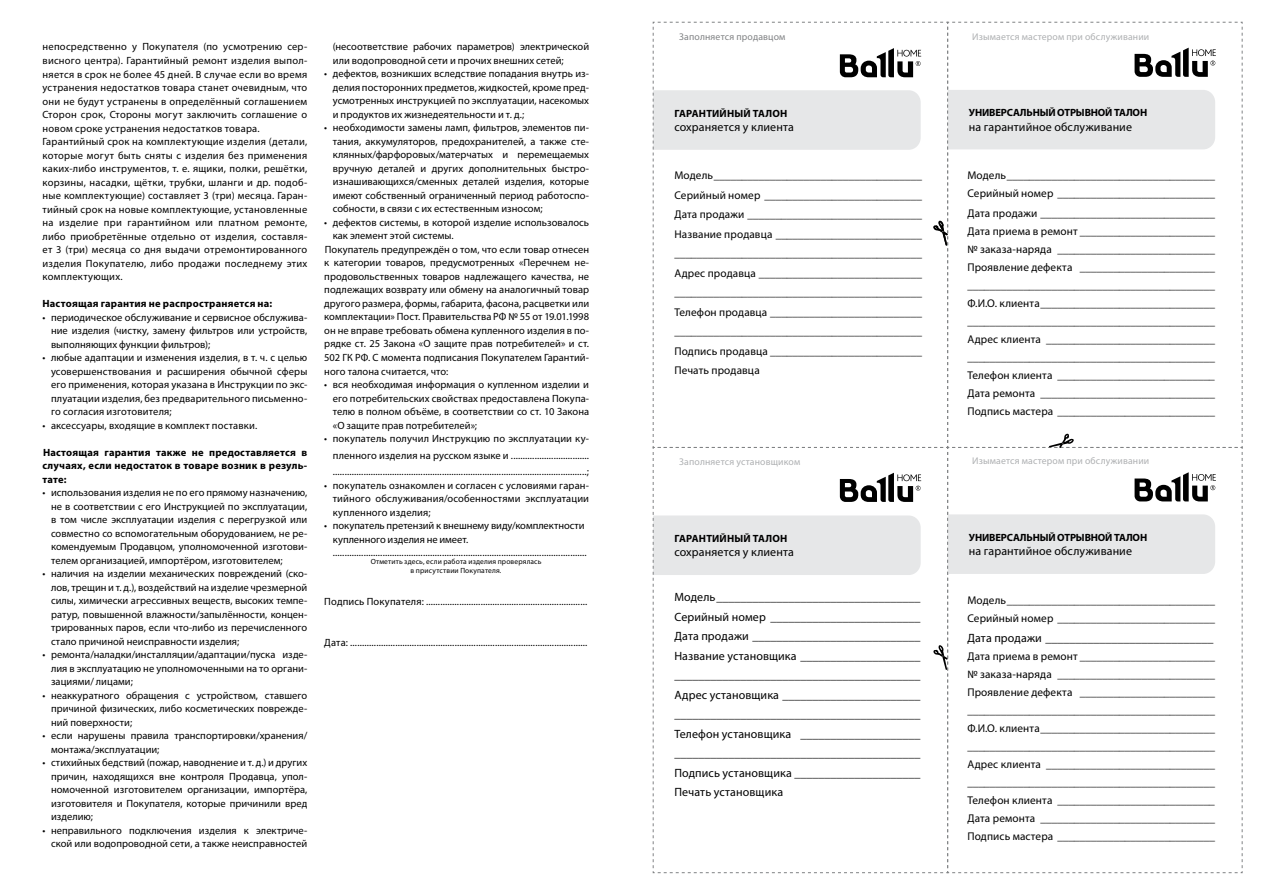
<style>
.page{position:relative;width:1263px;height:893px;background:#fff}
.page>*{position:absolute;margin:0;border:0;box-sizing:border-box;transform-origin:0 0}
.t1{font:12px/19.5px "Myriad Pro";letter-spacing:.01em;color:#000;text-align:justify}
.t2{font:11.25px/18px "Myriad Pro";letter-spacing:.01em;color:#000;text-align:justify}
.t3{font:10.5px/13.5px "Myriad Pro";letter-spacing:.01em;color:#000;text-align:justify}
.t4{font:700 10.5px/13.5px "Myriad Pro";letter-spacing:.015em;color:#000;text-align:justify}
.t5{font:700 10.5px "Myriad Pro";letter-spacing:-.015em;color:#000}
.t6{font:9.75px "Myriad Pro";letter-spacing:.015em;color:#aeb0b2}
.t7{font:9.75px "Myriad Pro";letter-spacing:.015em;color:#808284}
.t8{font:7.5px/9px "Myriad Pro";letter-spacing:.02em;color:#000;text-align:center}
.s1{font-weight:300}
</style>
<div class="page">
<svg style="left:653px;top:22px;width:590px;height:851px"></svg>
<svg style="left:652px;top:21px;width:296px;height:427px"></svg>
<p class="t3" style="left:43px;top:41px;width:266px;text-align:left">непосредственно у Покупателя (по усмотрению сер&shy;висного центра). Гарантийный ремонт изделия выпол&shy;няется в срок не более 45 дней. В случае если во время устранения недостатков товара станет очевидным, что они не будут устранены в определённый соглашением Сторон срок, Стороны могут заключить соглашение о новом сроке устранения недостатков товара.<br>Гарантийный срок на комплектующие изделия (детали, которые могут быть сняты с изделия без применения каких-либо инструментов, т. е. ящики, полки, решётки, корзины, насадки, щётки, трубки, шланги и др. подоб&shy;ные комплектующие) составляет 3 (три) месяца. Гаран&shy;тийный срок на новые комплектующие, установленные на изделие при гарантийном или платном ремонте, либо приобретённые отдельно от изделия, составля&shy;ет 3 (три) месяца со дня выдачи отремонтированного изделия Покупателю, либо продажи последнему этих комплектующих.</p>
<p class="t4" style="left:43px;top:297px;width:231px">Настоящая гарантия не распространяется на:</p>
<p class="t3" style="left:51px;top:311px;width:258px;text-indent:-9px">• периодическое обслуживание и сервисное обслужива&shy;ние изделия (чистку, замену фильтров или устройств, выполняющих функции фильтров);</p>
<p class="t3" style="left:51px;top:352px;width:258px;text-indent:-9px">• любые адаптации и изменения изделия, в т. ч. с целью усовершенствования и расширения обычной сферы его применения, которая указана в Инструкции по экс&shy;плуатации изделия, без предварительного письменно&shy;го согласия изготовителя;</p>
<p class="t3" style="left:43px;top:419px;width:216px">• аксессуары, входящие в комплект поставки.</p>
<p class="t4" style="left:43px;top:446px;width:266px">Настоящая гарантия также не предоставляется в случаях, если недостаток в товаре возник в резуль&shy;тате:</p>
<p class="t3" style="left:51px;top:487px;width:258px;text-indent:-9px">• использования изделия не по его прямому назначению, не в соответствии с его Инструкцией по эксплуатации, в том числе эксплуатации изделия с перегрузкой или совместно со вспомогательным оборудованием, не ре&shy;комендуемым Продавцом, уполномоченной изготови&shy;телем организацией, импортёром, изготовителем;</p>
<p class="t3" style="left:51px;top:568px;width:258px;text-indent:-9px">• наличия на изделии механических повреждений (ско&shy;лов, трещин и т. д.), воздействий на изделие чрезмерной силы, химически агрессивных веществ, высоких темпе&shy;ратур, повышенной влажности/запылённости, концен&shy;трированных паров, если что-либо из перечисленного стало причиной неисправности изделия;</p>
<p class="t3" style="left:51px;top:649px;width:258px;text-indent:-9px">• ремонта/наладки/инсталляции/адаптации/пуска изде&shy;лия в эксплуатацию не уполномоченными на то органи&shy;зациями/ лицами;</p>
<p class="t3" style="left:51px;top:689px;width:258px;text-indent:-9px">• неаккуратного обращения с устройством, ставшего причиной физических, либо косметических поврежде&shy;ний поверхности;</p>
<p class="t3" style="left:51px;top:730px;width:258px;text-indent:-9px">• если нарушены правила транспортировки/хранения/ монтажа/эксплуатации;</p>
<p class="t3" style="left:51px;top:757px;width:258px;text-indent:-9px">• стихийных бедствий (пожар, наводнение и т. д.) и других причин, находящихся вне контроля Продавца, упол&shy;номоченной изготовителем организации, импортёра, изготовителя и Покупателя, которые причинили вред изделию;</p>
<p class="t3" style="left:43px;top:824px;width:266px;text-align:right">• неправильного подключения изделия к электриче&shy;ской или водопроводной сети, а также неисправностей</p>
<p class="t3" style="left:333px;top:41px;width:258px">(несоответствие рабочих параметров) электрической или водопроводной сети и прочих внешних сетей;</p>
<p class="t3" style="left:333px;top:68px;width:258px;text-indent:-9px">• дефектов, возникших вследствие попадания внутрь из&shy;делия посторонних предметов, жидкостей, кроме пред&shy;усмотренных инструкцией по эксплуатации, насекомых и продуктов их жизнедеятельности и т. д.;</p>
<p class="t3" style="left:333px;top:122px;width:258px;text-indent:-9px">• необходимости замены ламп, фильтров, элементов пи&shy;тания, аккумуляторов, предохранителей, а также сте&shy;клянных/фарфоровых/матерчатых и перемещаемых вручную деталей и других дополнительных быстро&shy;изнашивающихся/сменных деталей изделия, которые имеют собственный ограниченный период работоспо&shy;собности, в связи с их естественным износом;</p>
<p class="t3" style="left:324px;top:217px;width:266px">• дефектов системы, в которой изделие использовалось</p>
<p class="t3" style="left:333px;top:230px;width:122px">как элемент этой системы.</p>
<p class="t3" style="left:325px;top:244px;width:266px">Покупатель предупреждён о том, что если товар отнесен</p>
<p class="t3" style="left:324px;top:257px;width:266px">к категории товаров, предусмотренных «Перечнем не-</p>
<p class="t3" style="left:324px;top:271px;width:266px">продовольственных товаров надлежащего качества, не</p>
<p class="t3" style="left:324px;top:284px;width:266px">подлежащих возврату или обмену на аналогичный товар</p>
<p class="t3" style="left:324px;top:298px;width:266px">другого размера, формы, габарита, фасона, расцветки или</p>
<p class="t3" style="left:324px;top:311px;width:266px">комплектации» Пост. Правительства РФ № 55 от 19.01.1998</p>
<p class="t3" style="left:324px;top:325px;width:266px">он не вправе требовать обмена купленного изделия в по-</p>
<p class="t3" style="left:324px;top:338px;width:266px">рядке ст. 25 Закона «О защите прав потребителей» и ст.</p>
<p class="t3" style="left:324px;top:352px;width:266px">502 ГК РФ. С момента подписания Покупателем Гарантий-</p>
<p class="t3" style="left:324px;top:365px;width:125px">ного талона считается, что:</p>
<p class="t3" style="left:333px;top:379px;width:258px;text-indent:-9px">• вся необходимая информация о купленном изделии и его потребительских свойствах предоставлена Покупа&shy;телю в полном объёме, в соответствии со ст. 10 Закона «О защите прав потребителей»;</p>
<p class="t3" style="left:333px;top:431px;width:258px;line-height:16.5px;text-indent:-9px">• покупатель получил Инструкцию по эксплуатации ку&shy;пленного изделия на русском языке и ................................. ...........................................................................................................;</p>
<p class="t3" style="left:333px;top:479px;width:258px;text-indent:-9px">• покупатель ознакомлен и согласен с условиями гаран&shy;тийного обслуживания/особенностями эксплуатации купленного изделия;</p>
<p class="t3" style="left:333px;top:520px;width:255px;text-align:left;text-indent:-9px">• покупатель претензий к внешнему виду/комплектности купленного изделия не имеет. ...........................................................................................................</p>
<p class="t8" style="left:371px;top:557px;width:172px">Отметить здесь, если работа изделия проверялась в присутствии Покупателя.</p>
<p class="t3" style="left:324px;top:596px;width:264px">Подпись Покупателя: ....................................................................</p>
<p class="t3" style="left:324px;top:636px;width:265px">Дата: ....................................................................................................</p>
<p class="t7" style="left:679px;top:33px;width:108px">Заполняется продавцом</p>
<p class="t6" style="left:972px;top:33px;width:179px">Изымается мастером при обслуживании</p>
<p class="t4" style="left:674px;top:107px;width:114px">ГАРАНТИЙНЫЙ ТАЛОН</p>
<p class="t1" style="left:674px;top:118px;width:121px">сохраняется у клиента</p>
<p class="t5" style="left:969px;top:108px;width:180px">УНИВЕРСАЛЬНЫЙ ОТРЫВНОЙ ТАЛОН</p>
<p class="t1" style="left:969px;top:118px;width:165px">на гарантийное обслуживание</p>
<p class="t2" style="left:674px;top:167px;width:249px;line-height:19.5px">Модель _____________________________________ Серийный номер ____________________________ Дата продажи _______________________________ Название продавца __________________________ ____________________________________________ Адрес продавца _____________________________ ____________________________________________ Телефон продавца ___________________________ ____________________________________________ Подпись продавца ___________________________ Печать продавца</p>
<p class="t2" style="left:967px;top:168px;width:249px">Модель _____________________________________<br>Серийный номер ____________________________</p>
<p class="t2" style="left:967px;top:205px;width:249px">Дата продажи _______________________________ Дата приема в ремонт ________________________ № заказа-наряда ____________________________ Проявление дефекта ________________________ ____________________________________________ Ф.И.О. клиента _______________________________ ____________________________________________ Адрес клиента ______________________________ ____________________________________________ Телефон клиента ____________________________ Дата ремонта _______________________________ Подпись мастера <span class="s1">____________________________</span></p>
<p class="t6" style="left:679px;top:458px;width:122px">Заполняется установщиком</p>
<p class="t6" style="left:972px;top:457px;width:179px">Изымается мастером при обслуживании</p>
<p class="t4" style="left:674px;top:532px;width:114px">ГАРАНТИЙНЫЙ ТАЛОН</p>
<p class="t1" style="left:674px;top:544px;width:121px">сохраняется у клиента</p>
<p class="t5" style="left:969px;top:532px;width:180px">УНИВЕРСАЛЬНЫЙ ОТРЫВНОЙ ТАЛОН</p>
<p class="t1" style="left:969px;top:543px;width:165px">на гарантийное обслуживание</p>
<p class="t1" style="left:674px;top:588px;width:248px">Модель __________________________________ Серийный номер _________________________ Дата продажи ____________________________ Название установщика ____________________ _________________________________________ Адрес установщика _______________________ _________________________________________ Телефон установщика ____________________ _________________________________________ Подпись установщика _____________________ Печать установщика</p>
<p class="t2" style="left:967px;top:592px;width:249px">Модель _____________________________________<br>Серийный номер ____________________________</p>
<p class="t1" style="left:967px;top:629px;width:247px">Дата продажи ____________________________</p>
<p class="t2" style="left:967px;top:648px;width:249px">Дата приема в ремонт ________________________ № заказа-наряда ____________________________ Проявление дефекта ________________________ ____________________________________________ Ф.И.О. клиента _______________________________ ____________________________________________ Адрес клиента ______________________________ ____________________________________________ Телефон клиента ____________________________ Дата ремонта _______________________________ Подпись мастера ____________________________</p>
</div>
